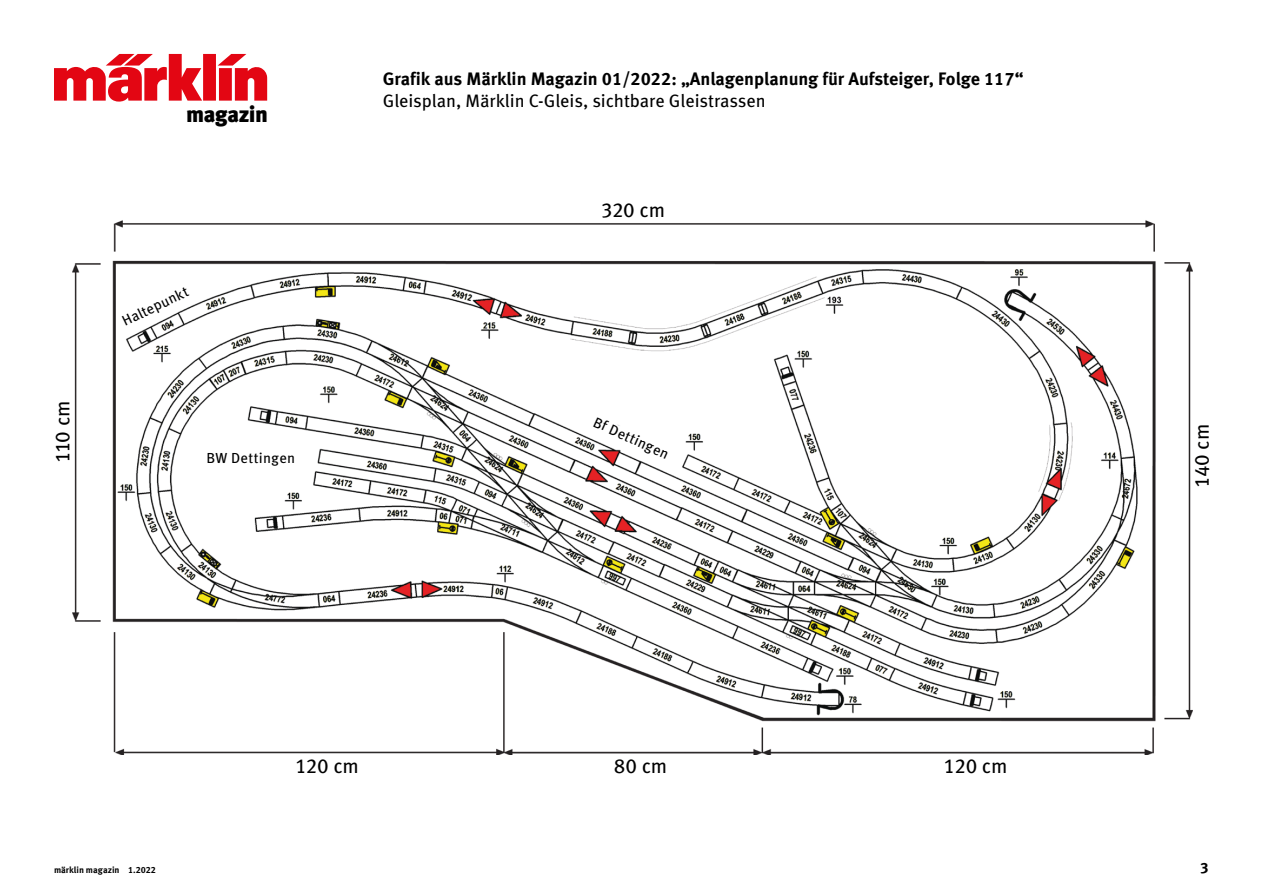
<style>
.page{position:relative;width:1263px;height:893px;background:#fff}
.page>*{position:absolute;margin:0;border:0;box-sizing:border-box;transform-origin:0 0}
.t1{font:900 22.35px "Meta OT";letter-spacing:-.025em;color:#000}
._70_Gleisplanbeschri{font:20.4px "Meta OT";letter-spacing:-.015em;color:#000}
.Kopf_Textfett{font:700 18px "Meta OT";color:#000}
.Kopf_Textmager{font:18px "Meta OT";letter-spacing:-.005em;color:#000}
.t2{font:700 15px "Meta OT";color:#000}
._60_InfoKasten_Aufzä{font:14.55px "Meta OT";letter-spacing:.02em;color:#000}
.t3{font:700 9px "Meta OT";color:#000}
</style>
<div class="page">
<svg style="left:54px;top:54px;width:213px;height:48px"></svg>
<img style="left:72px;top:220px;width:1121px;height:534px">
<p class="t1" style="left:186px;top:100px;width:83px">magazin</p>
<p class="_70_Gleisplanbeschri" style="left:49px;top:463px;width:64px;rotate:-90deg">110 cm</p>
<p class="_60_InfoKasten_Aufzä" style="left:119px;top:313px;width:73px;rotate:-26deg">Haltepunkt</p>
<p class="_60_InfoKasten_Aufzä" style="left:207px;top:448px;width:90px">BW Dettingen</p>
<p class="Kopf_Textfett" style="left:383px;top:68px;width:642px">Grafik aus Märklin Magazin 01/2022: „Anlagenplanung für Aufsteiger, Folge 117“</p>
<p class="Kopf_Textmager" style="left:383px;top:89px;width:385px">Gleisplan, Märklin C-Gleis, sichtbare Gleistrassen</p>
<p class="_70_Gleisplanbeschri" style="left:601px;top:197px;width:66px">320 cm</p>
<p class="_60_InfoKasten_Aufzä" style="left:598px;top:413px;width:83px;rotate:24deg">Bf Dettingen</p>
<p class="_70_Gleisplanbeschri" style="left:295px;top:752px;width:65px">120 cm</p>
<p class="_70_Gleisplanbeschri" style="left:614px;top:752px;width:55px">80 cm</p>
<p class="_70_Gleisplanbeschri" style="left:944px;top:752px;width:65px">120 cm</p>
<p class="_70_Gleisplanbeschri" style="left:1189px;top:488px;width:66px;rotate:-90deg">140 cm</p>
<p class="t3" style="left:54px;top:864px;width:103px">märklin magazin 1.2022</p>
<p class="t2" style="left:1200px;top:858px;width:10px">3</p>
</div>
